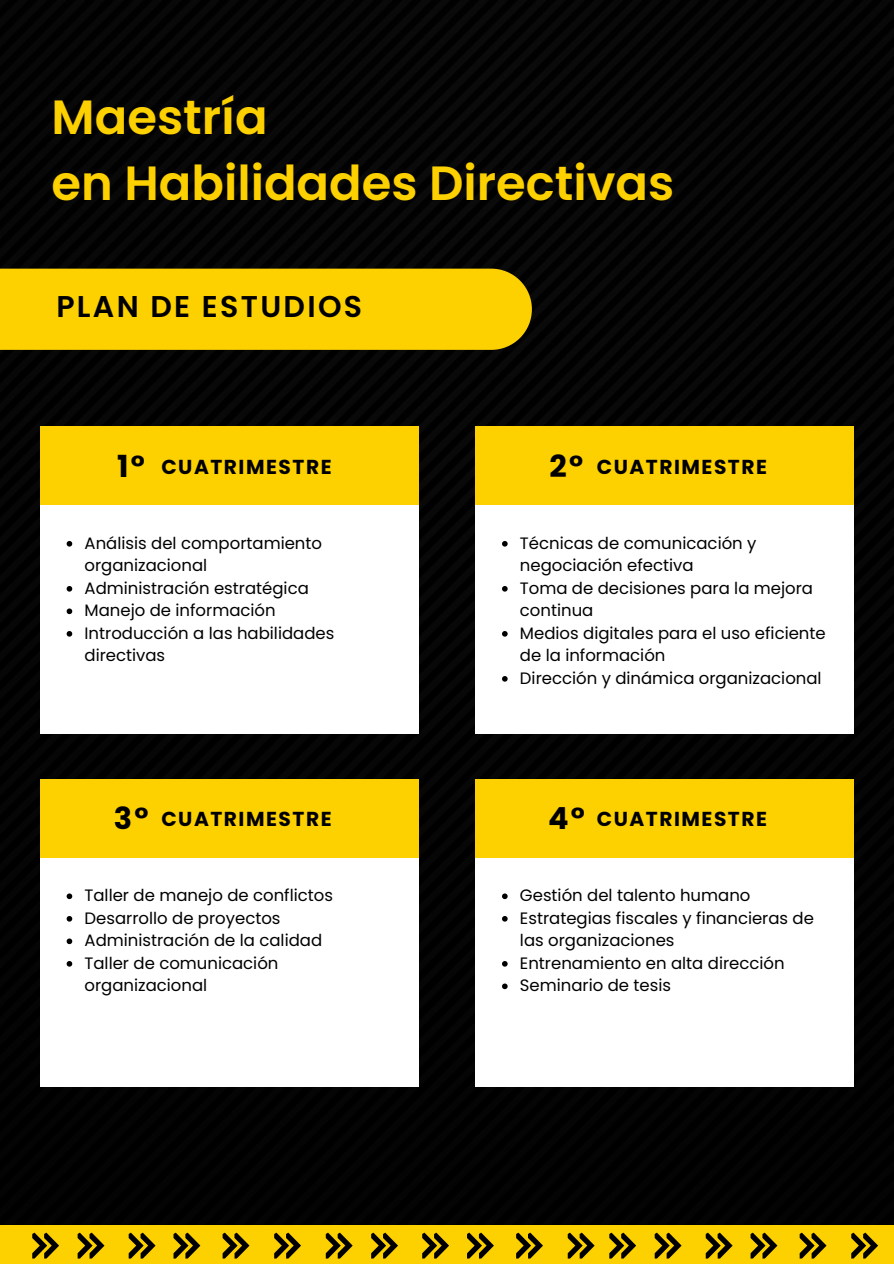
<style>
.page{position:relative;width:894px;height:1264px;background:#fff}
.page>*{position:absolute;margin:0;border:0;box-sizing:border-box;transform-origin:0 0}
.t1{font:600 48px/66.3px "Poppins";color:#fdd000}
.t2{font:700 30.45px "Poppins";color:#000}
.t3{font:600 30px "Poppins";letter-spacing:.075em;color:#000}
.t4{font:700 20.1px "Poppins";letter-spacing:.075em;color:#000}
.t5{font:16.5px/22.5px "Poppins";color:#000}
</style>
<div class="page">
<div style="left:0;top:0;width:893px;height:1263px;background:#000"></div>
<div style="left:0;top:269px;width:531px;height:81px;background:#fdd000"></div>
<div style="left:40px;top:426px;width:378px;height:84px;background:#fdd000"></div>
<div style="left:40px;top:505px;width:378px;height:229px;background:#fff"></div>
<svg style="left:67px;top:541px;width:5px;height:5px"></svg>
<svg style="left:67px;top:586px;width:5px;height:5px"></svg>
<svg style="left:67px;top:608px;width:5px;height:6px"></svg>
<svg style="left:67px;top:631px;width:5px;height:5px"></svg>
<div style="left:475px;top:426px;width:378px;height:84px;background:#fdd000"></div>
<div style="left:475px;top:505px;width:378px;height:229px;background:#fff"></div>
<svg style="left:502px;top:541px;width:5px;height:5px"></svg>
<svg style="left:502px;top:586px;width:5px;height:5px"></svg>
<svg style="left:502px;top:631px;width:5px;height:5px"></svg>
<svg style="left:502px;top:676px;width:5px;height:5px"></svg>
<div style="left:40px;top:779px;width:378px;height:83px;background:#fdd000"></div>
<div style="left:40px;top:858px;width:378px;height:228px;background:#fff"></div>
<svg style="left:67px;top:893px;width:5px;height:6px"></svg>
<svg style="left:67px;top:916px;width:5px;height:5px"></svg>
<svg style="left:67px;top:938px;width:5px;height:6px"></svg>
<svg style="left:67px;top:961px;width:5px;height:5px"></svg>
<div style="left:475px;top:779px;width:378px;height:83px;background:#fdd000"></div>
<div style="left:475px;top:858px;width:378px;height:228px;background:#fff"></div>
<svg style="left:502px;top:893px;width:5px;height:6px"></svg>
<svg style="left:502px;top:916px;width:5px;height:5px"></svg>
<svg style="left:502px;top:961px;width:5px;height:5px"></svg>
<svg style="left:502px;top:983px;width:5px;height:6px"></svg>
<div style="left:0;top:1225px;width:893px;height:38px;background:#fdd000"></div>
<svg style="left:32px;top:1232px;width:27px;height:26px"></svg>
<svg style="left:326px;top:1232px;width:26px;height:26px"></svg>
<svg style="left:609px;top:1232px;width:27px;height:26px"></svg>
<svg style="left:78px;top:1232px;width:26px;height:26px"></svg>
<svg style="left:371px;top:1232px;width:27px;height:26px"></svg>
<svg style="left:654px;top:1232px;width:27px;height:26px"></svg>
<svg style="left:129px;top:1232px;width:26px;height:26px"></svg>
<svg style="left:422px;top:1232px;width:27px;height:26px"></svg>
<svg style="left:705px;top:1232px;width:27px;height:26px"></svg>
<svg style="left:173px;top:1232px;width:27px;height:26px"></svg>
<svg style="left:467px;top:1232px;width:26px;height:26px"></svg>
<svg style="left:750px;top:1232px;width:27px;height:26px"></svg>
<svg style="left:222px;top:1232px;width:27px;height:26px"></svg>
<svg style="left:516px;top:1232px;width:27px;height:26px"></svg>
<svg style="left:799px;top:1232px;width:27px;height:26px"></svg>
<svg style="left:274px;top:1232px;width:27px;height:26px"></svg>
<svg style="left:567px;top:1232px;width:27px;height:26px"></svg>
<svg style="left:851px;top:1232px;width:26px;height:26px"></svg>
<p class="t1" style="left:52px;top:84px;width:624px">Maestría<br>en Habilidades Directivas</p>
<p class="t3" style="left:56px;top:286px;width:307px">PLAN DE ESTUDIOS</p>
<h2 class="t2" style="left:117px;top:444px;width:29px">1°</h2>
<h1 class="t4" style="left:161px;top:453px;width:172px">CUATRIMESTRE</h1>
<p class="t2" style="left:549px;top:444px;width:35px">2°</p>
<p class="t4" style="left:596px;top:453px;width:172px">CUATRIMESTRE</p>
<h3 class="t5" style="left:84px;top:532px;width:239px">Análisis del comportamiento organizacional</h3>
<h4 class="t5" style="left:84px;top:577px;width:226px">Administración estratégica</h4>
<p class="t5" style="left:84px;top:599px;width:192px">Manejo de información</p>
<p class="t5" style="left:84px;top:622px;width:251px">Introducción a las habilidades directivas</p>
<h3 class="t5" style="left:520px;top:532px;width:238px">Técnicas de comunicación y negociación efectiva</h3>
<h4 class="t5" style="left:520px;top:577px;width:294px">Toma de decisiones para la mejora continua</h4>
<p class="t5" style="left:520px;top:622px;width:307px">Medios digitales para el uso eficiente de la información</p>
<p class="t5" style="left:520px;top:667px;width:303px">Dirección y dinámica organizacional</p>
<p class="t2" style="left:114px;top:797px;width:36px">3°</p>
<p class="t4" style="left:161px;top:805px;width:172px">CUATRIMESTRE</p>
<p class="t2" style="left:548px;top:797px;width:38px">4°</p>
<p class="t4" style="left:596px;top:805px;width:172px">CUATRIMESTRE</p>
<h3 class="t5" style="left:84px;top:884px;width:250px">Taller de manejo de conflictos</h3>
<h4 class="t5" style="left:84px;top:906px;width:197px">Desarrollo de proyectos</h4>
<p class="t5" style="left:84px;top:929px;width:239px">Administración de la calidad</p>
<p class="t5" style="left:84px;top:951px;width:195px">Taller de comunicación organizacional</p>
<h3 class="t5" style="left:520px;top:884px;width:232px">Gestión del talento humano</h3>
<h4 class="t5" style="left:520px;top:906px;width:295px">Estrategias fiscales y financieras de las organizaciones</h4>
<p class="t5" style="left:520px;top:951px;width:266px">Entrenamiento en alta dirección</p>
<p class="t5" style="left:520px;top:974px;width:153px">Seminario de tesis</p>
</div>
